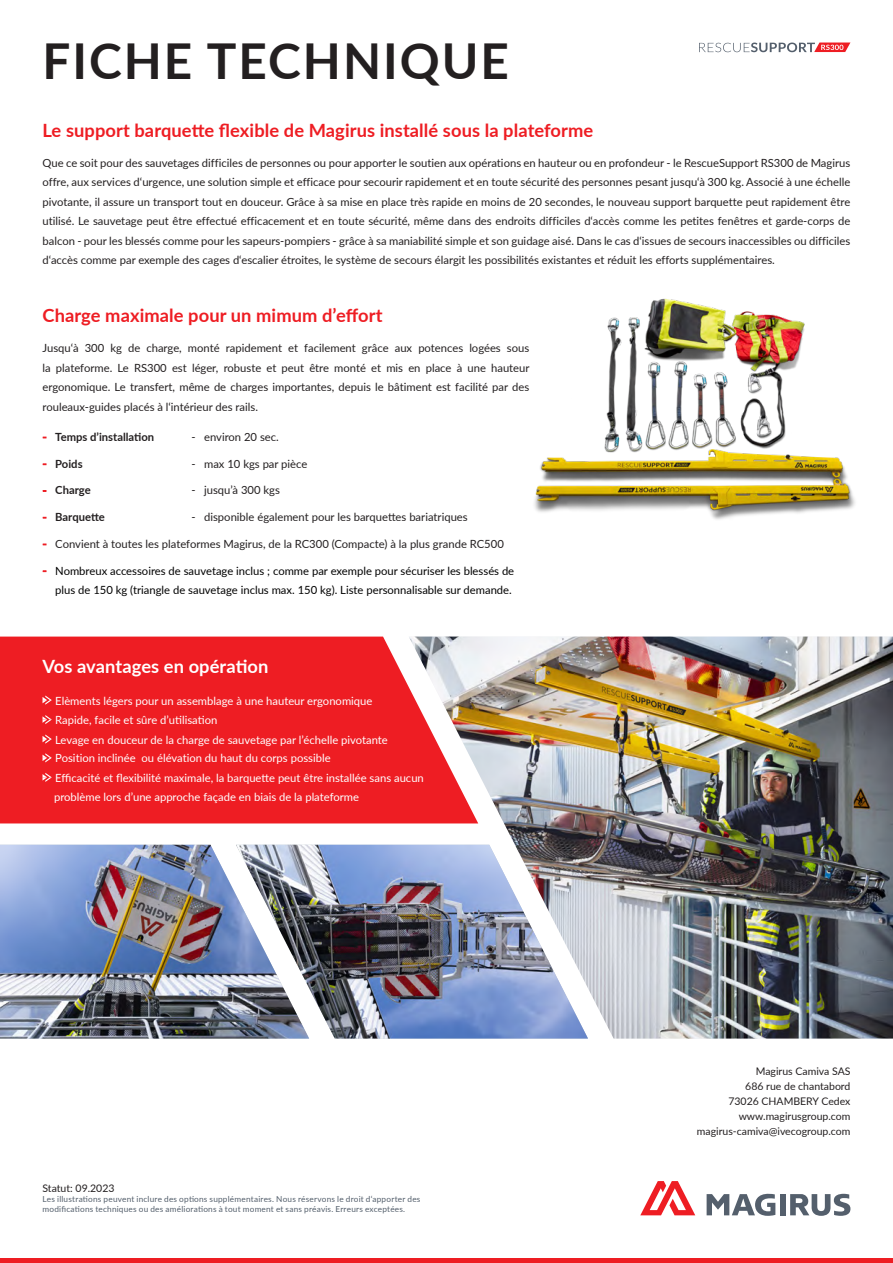
<style>
.page{position:relative;width:893px;height:1263px;background:#fff}
.page>*{position:absolute;margin:0;border:0;box-sizing:border-box;transform-origin:0 0}
.Titel_2{font:700 49.5px "Lato";letter-spacing:.04em;color:#231f20}
.Überschriften{font:700 18.3px "Lato";letter-spacing:.005em;color:#ee1d23}
.Überschriften-2{font:700 18.3px "Lato";letter-spacing:.005em;color:#fff}
.Fließtext{font:11.25px/19.5px "Lato";color:#231f20;text-align:justify}
.Aufzählungen_weiß{font:11.25px "Lato";color:#fff}
.t1{font:11.25px/19.5px "Lato";color:#000;text-align:right}
.t2{font:700 11.25px "Lato";color:#231f20}
.Adress{font:10.5px "Lato";color:#231f20}
.DS_corpotesto_piedipag{font:10.5px "Lato";color:#231f20}
.DS_corpotesto_piedipag-2{font:8.25px "Lato";letter-spacing:.025em;color:#545f6c}
.s1{font-weight:400;color:#ee1d23}
.s2{font-weight:400}
.s3{color:#ee1d23}
</style>
<div class="page">
<div style="left:0;top:1258px;width:893px;height:5px;background:#ee1d23"></div>
<svg style="left:640px;top:1181px;width:55px;height:34px"></svg>
<div style="left:780px;top:1194px;width:6px;height:21px;background:#545f6c"></div>
<svg style="left:707px;top:1193px;width:68px;height:23px"></svg>
<svg style="left:790px;top:1194px;width:60px;height:22px"></svg>
<img style="left:534px;top:298px;width:321px;height:222px">
<img style="left:309px;top:845px;width:100px;height:193px">
<img style="left:0;top:845px;width:309px;height:193px">
<div style="left:0;top:636px;width:409px;height:187px;background:#ee1d23"></div>
<svg style="left:699px;top:43px;width:151px;height:9px"></svg>
<img style="left:409px;top:636px;width:484px;height:402px">
<svg style="left:43px;top:695px;width:9px;height:10px"></svg>
<svg style="left:43px;top:715px;width:9px;height:9px"></svg>
<svg style="left:43px;top:734px;width:9px;height:10px"></svg>
<svg style="left:43px;top:753px;width:9px;height:9px"></svg>
<svg style="left:43px;top:773px;width:9px;height:9px"></svg>
<p class="Titel_2" style="left:43px;top:25px;width:468px">FICHE TECHNIQUE</p>
<p class="Überschriften" style="left:43px;top:116px;width:552px">Le support barquette flexible de Magirus installé sous la plateforme</p>
<p class="Fließtext" style="left:43px;top:152px;width:809px">Que ce soit pour des sauvetages difficiles de personnes ou pour apporter le soutien aux opérations en hauteur ou en profondeur - le RescueSupport RS300 de Magirus offre, aux services d‘urgence, une solution simple et efficace pour secourir rapidement et en toute sécurité des personnes pesant jusqu‘à 300 kg. Associé à une échelle pivotante, il assure un transport tout en douceur. Grâce à sa mise en place très rapide en moins de 20 secondes, le nouveau support barquette peut rapidement être utilisé. Le sauvetage peut être effectué efficacement et en toute sécurité, même dans des endroits difficiles d‘accès comme les petites fenêtres et garde-corps de balcon - pour les blessés comme pour les sapeurs-pompiers - grâce à sa maniabilité simple et son guidage aisé. Dans le cas d‘issues de secours inaccessibles ou difficiles d‘accès comme par exemple des cages d‘escalier étroites, le système de secours élargit les possibilités existantes et réduit les efforts supplémentaires.</p>
<p class="Überschriften" style="left:43px;top:302px;width:341px">Charge maximale pour un mimum d’effort</p>
<p class="Fließtext" style="left:43px;top:338px;width:489px">Jusqu‘à 300 kg de charge, monté rapidement et facilement grâce aux potences logées sous la plateforme. Le RS300 est léger, robuste et peut être monté et mis en place à une hauteur ergonomique. Le transfert, même de charges importantes, depuis le bâtiment est facilité par des rouleaux-guides placés à l‘intérieur des rails.</p>
<p class="t2" style="left:43px;top:428px;width:127px"><span class="s1">-</span> Temps d’installation <span class="s2">-</span></p>
<p class="Fließtext" style="left:204px;top:427px;width:76px">environ 20 sec.</p>
<p class="t2" style="left:43px;top:455px;width:42px"><span class="s1">-</span> Poids</p>
<p class="Fließtext" style="left:191px;top:453px;width:118px">- max 10 kgs par pièce</p>
<p class="t2" style="left:43px;top:482px;width:50px"><span class="s1">-</span> Charge</p>
<p class="Fließtext" style="left:191px;top:480px;width:90px">- jusqu’à 300 kgs</p>
<p class="t2" style="left:43px;top:509px;width:64px"><span class="s1">-</span> Barquette</p>
<p class="Fließtext" style="left:191px;top:507px;width:278px">- disponible également pour les barquettes bariatriques</p>
<p class="Fließtext" style="left:43px;top:533px;width:463px"><span class="s3">-</span> Convient à toutes les plateformes Magirus, de la RC300 (Compacte) à la plus grande RC500</p>
<p class="t1" style="left:43px;top:560px;width:473px"><span class="s3">-</span> Nombreux accessoires de sauvetage inclus ; comme par exemple pour sécuriser les blessés de plus de 150 kg (triangle de sauvetage inclus max. 150 kg). Liste personnalisable sur demande.</p>
<p class="Überschriften-2" style="left:43px;top:652px;width:227px">Vos avantages en opération</p>
<p class="Aufzählungen_weiß" style="left:55px;top:692px;width:319px">Elèments légers pour un assemblage à une hauteur ergonomique</p>
<p class="Aufzählungen_weiß" style="left:55px;top:712px;width:164px">Rapide, facile et sûre d’utilisation</p>
<p class="Aufzählungen_weiß" style="left:55px;top:731px;width:334px">Levage en douceur de la charge de sauvetage par l’échelle pivotante</p>
<p class="Aufzählungen_weiß" style="left:55px;top:750px;width:277px">Position inclinée ou élévation du haut du corps possible</p>
<p class="Aufzählungen_weiß" style="left:55px;top:770px;width:370px">Efficacité et flexibilité maximale, la barquette peut être installée sans aucun</p>
<p class="Aufzählungen_weiß" style="left:54px;top:789px;width:307px">problème lors d’une approche façade en biais de la plateforme</p>
<p class="DS_corpotesto_piedipag" style="left:43px;top:1181px;width:74px">Statut: 09.2023</p>
<p class="DS_corpotesto_piedipag-2" style="left:43px;top:1193px;width:380px">Les illustrations peuvent inclure des options supplémentaires. Nous réservons le droit d‘apporter des</p>
<p class="DS_corpotesto_piedipag-2" style="left:43px;top:1203px;width:364px">modifications techniques ou des améliorations à tout moment et sans préavis. Erreurs exceptées.</p>
<p class="Adress" style="left:756px;top:1063px;width:96px">Magirus Camiva SAS</p>
<p class="Adress" style="left:745px;top:1078px;width:107px">686 rue de chantabord</p>
<p class="Adress" style="left:728px;top:1093px;width:124px">73026 CHAMBERY Cedex</p>
<p class="Adress" style="left:739px;top:1108px;width:113px">www.magirusgroup.com</p>
<p class="Adress" style="left:697px;top:1123px;width:155px">magirus-camiva@ivecogroup.com</p>
</div>
